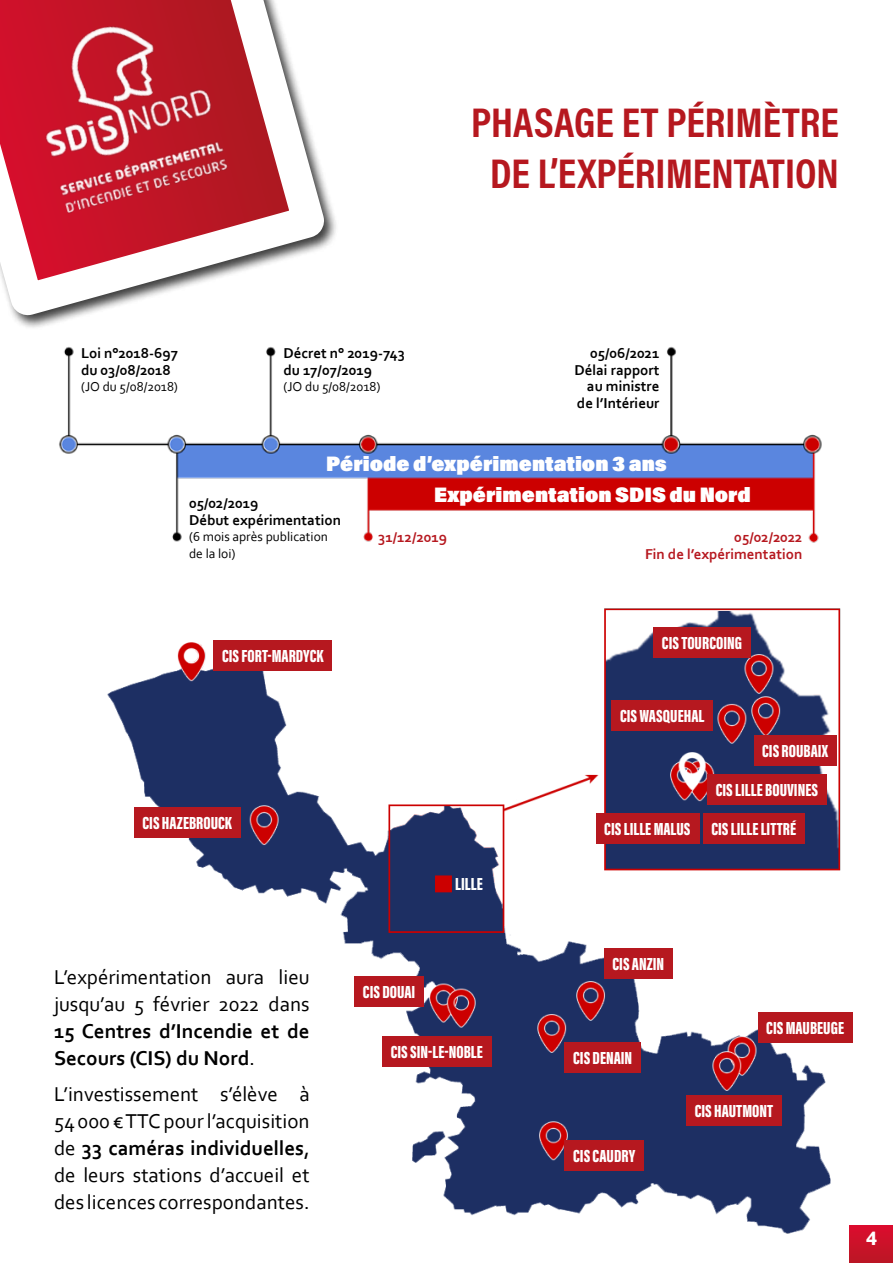
<style>
.page{position:relative;width:893px;height:1263px;background:#fff}
.page>*{position:absolute;margin:0;border:0;box-sizing:border-box;transform-origin:0 0}
.t1{font:42px/50.4px "Acumin Variable Concept";letter-spacing:-.135em;color:#b6181f;text-align:center}
.t2{font:21px/27px "Corbel";color:#000}
.t3{font:21px/30.8px "Acumin Variable Concept";letter-spacing:.11em;color:#fff}
.t4{font:700 21px/27px "Corbel";color:#000}
.t5{font:18px/38.8px "Acumin Variable Concept";letter-spacing:-.23em;color:#fff}
.t6{font:18px "Acumin Variable Concept";letter-spacing:-.25em;color:#fff}
.t7{font:18px "Acumin Variable Concept";letter-spacing:-.285em;color:#fff}
.t8{font:18px "Acumin Variable Concept";letter-spacing:-.27em;color:#fff}
.t9{font:18px "Acumin Variable Concept";letter-spacing:-.29em;color:#fff}
.t10{font:18px "Acumin Variable Concept";letter-spacing:-.265em;color:#fff}
.t11{font:18px "Acumin Variable Concept";letter-spacing:-.295em;color:#fff}
.t12{font:700 18px "Neo Sans";color:#fff}
.t13{font:700 15px/16.5px "Corbel";color:#000}
.t14{font:700 15px/16.5px "Corbel";color:#b6181f;text-align:right}
.t15{font:13.5px/16.5px "Corbel";color:#000}
.s1{font-weight:400}
.s2{font-weight:700}
</style>
<div class="page">
<svg style="left:0;top:0;width:336px;height:328px"></svg>
<img style="left:5px;top:0;width:241px;height:230px">
<img style="left:54px;top:315px;width:768px;height:228px">
<img style="left:107px;top:608px;width:786px;height:655px">
<div style="left:214px;top:641px;width:118px;height:30px;background:#b6181f"></div>
<div style="left:653px;top:627px;width:98px;height:30px;background:#b6181f"></div>
<div style="left:754px;top:735px;width:83px;height:30px;background:#b6181f"></div>
<div style="left:612px;top:700px;width:101px;height:31px;background:#b6181f"></div>
<div style="left:707px;top:774px;width:120px;height:30px;background:#b6181f"></div>
<div style="left:703px;top:813px;width:102px;height:30px;background:#b6181f"></div>
<div style="left:596px;top:813px;width:104px;height:30px;background:#b6181f"></div>
<div style="left:134px;top:807px;width:107px;height:30px;background:#b6181f"></div>
<div style="left:354px;top:977px;width:70px;height:30px;background:#b6181f"></div>
<div style="left:604px;top:948px;width:69px;height:30px;background:#b6181f"></div>
<div style="left:565px;top:1042px;width:76px;height:31px;background:#b6181f"></div>
<div style="left:565px;top:1140px;width:79px;height:30px;background:#b6181f"></div>
<div style="left:758px;top:1012px;width:95px;height:30px;background:#b6181f"></div>
<div style="left:686px;top:1095px;width:96px;height:30px;background:#b6181f"></div>
<div style="left:382px;top:1036px;width:109px;height:30px;background:#b6181f"></div>
<h1 class="t1" style="left:471px;top:96px;width:378px">PHASAGE ET PÉRIMÈTRE<br>DE L’EXPÉRIMENTATION</h1>
<p class="t13" style="left:81px;top:345px;width:99px">Loi n°2018-697 du 03/08/2018</p>
<p class="t15" style="left:81px;top:378px;width:98px">(JO du 5/08/2018)</p>
<p class="t13" style="left:284px;top:345px;width:123px">Décret n° 2019-743 du 17/07/2019</p>
<p class="t15" style="left:284px;top:378px;width:98px">(JO du 5/08/2018)</p>
<p class="t13" style="left:574px;top:345px;width:87px;text-align:right">05/06/2021<br>Délai rapport au ministre de l’Intérieur</p>
<p class="t3" style="left:434px;top:448px;width:317px;text-indent:-108px">Période d’expérimentation 3 ans<br>Expérimentation SDIS du Nord</p>
<p class="t13" style="left:189px;top:495px;width:154px">05/02/2019<br>Début expérimentation</p>
<p class="t15" style="left:189px;top:528px;width:140px">(6 mois après publication de la loi)</p>
<p class="t14" style="left:378px;top:528px;width:71px">31/12/2019</p>
<p class="t14" style="left:645px;top:528px;width:159px">05/02/2022<br>Fin de l’expérimentation</p>
<p class="t5" style="left:222px;top:636px;width:107px">CISFORT-MARDYCK</p>
<p class="t6" style="left:143px;top:810px;width:95px">CISHAZEBROUCK</p>
<p class="t2" style="left:54px;top:963px;width:257px">L’expérimentation aura lieu jusqu’au 5 février 2022 dans</p>
<p class="t4" style="left:54px;top:1017px;width:257px">15 Centres d’Incendie et de<br>Secours (CIS) du Nord<span class="s1">.</span></p>
<p class="t2" style="left:54px;top:1080px;width:257px;text-align:justify">L’investissement s’élève à 54000 €TTC pour l’acquisition de <span class="s2">33 caméras individuelles</span>, de leurs stations d’accueil et des licences correspondantes.</p>
<p class="t11" style="left:363px;top:980px;width:55px">CISDOUAI</p>
<p class="t5" style="left:455px;top:864px;width:34px">LI LLE</p>
<p class="t5" style="left:391px;top:1032px;width:98px">CISSIN-LE-NOBLE</p>
<p class="t7" style="left:662px;top:630px;width:87px">CISTOURCOING</p>
<p class="t6" style="left:620px;top:703px;width:90px">CISWASQUEHAL</p>
<p class="t5" style="left:762px;top:731px;width:71px">CISROUBAIX</p>
<p class="t5" style="left:604px;top:769px;width:219px;text-indent:111px">CISLILLEBOUVINES<br>CISLI LLEMALUS CISLI LLELITTRÉ</p>
<p class="t5" style="left:612px;top:943px;width:59px">CISANZIN</p>
<p class="t5" style="left:573px;top:1038px;width:66px">CISDENAIN</p>
<p class="t10" style="left:573px;top:1143px;width:67px">CISCAUDRY</p>
<p class="t8" style="left:766px;top:1015px;width:84px">CISMAUBEUGE</p>
<p class="t9" style="left:695px;top:1098px;width:84px">CISHAUTMONT</p>
<p class="t12" style="left:866px;top:1231px;width:13px">4</p>
</div>
